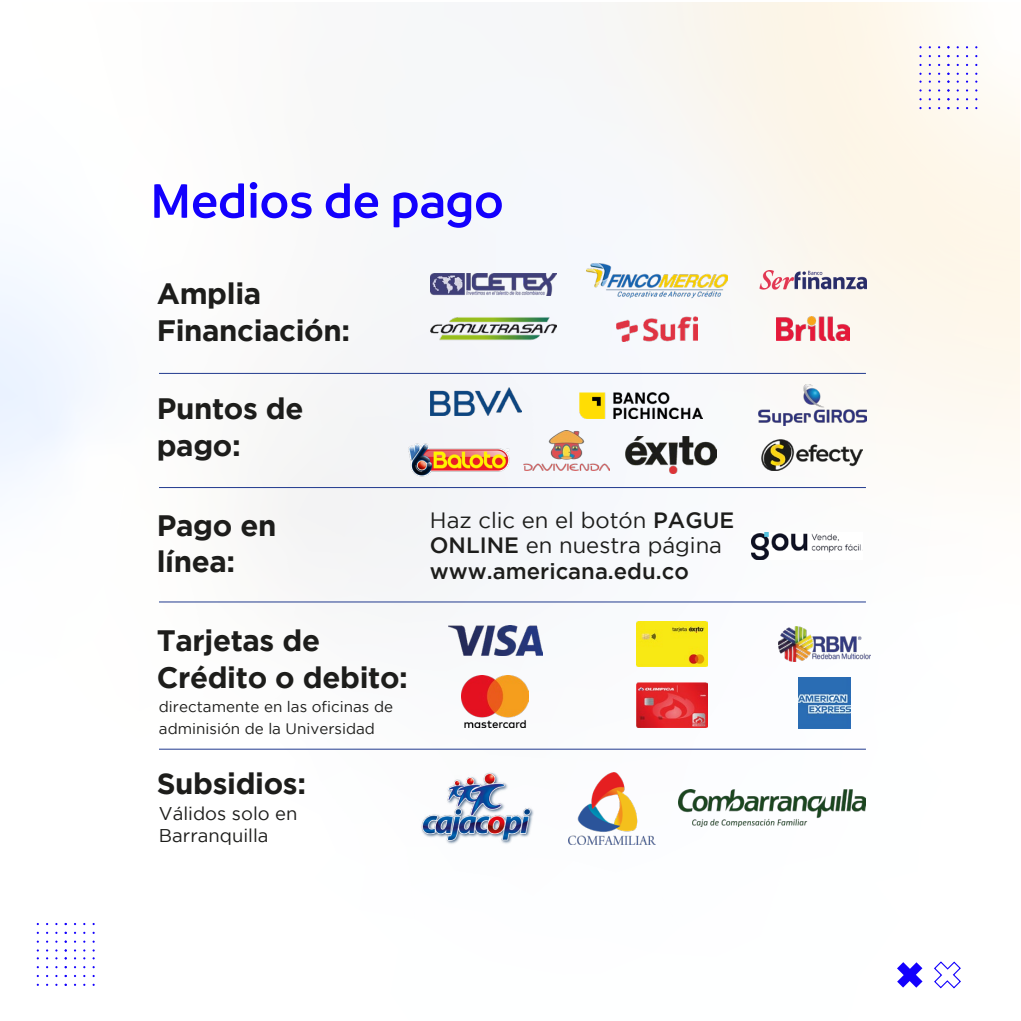
<style>
.page{position:relative;width:1021px;height:1021px;background:#fff}
.page>*{position:absolute;margin:0;border:0;box-sizing:border-box;transform-origin:0 0}
.t1{font:600 51.52px "Branding";letter-spacing:-.005em;color:#1300fd}
.t2{font:700 29.47px/36.9px "Gotham";letter-spacing:-.015em;color:#1d1d1b}
.t3{font:22.05px/25.9px "Gotham";color:#1d1d1b}
.t4{font:18.45px/22.1px "Gotham";color:#1d1d1b}
.t5{font:15.08px/22.1px "Gotham";color:#1d1d1b}
.s1{font-weight:500}
</style>
<div class="page">
<div style="left:0;top:3px;width:1019px;height:1017px;background:linear-gradient(to bottom,#f8f7f4,#fdfeff)"></div>
<svg style="left:897px;top:962px;width:25px;height:25px"></svg>
<svg style="left:933px;top:960px;width:28px;height:29px"></svg>
<hr style="left:159px;top:748px;width:707px;height:1px;background:#213a8e">
<hr style="left:159px;top:601px;width:707px;height:1px;background:#213a8e">
<hr style="left:159px;top:487px;width:707px;height:1px;background:#213a8e">
<hr style="left:159px;top:373px;width:707px;height:1px;background:#213a8e">
<img style="left:678px;top:789px;width:188px;height:37px">
<img style="left:420px;top:770px;width:115px;height:75px">
<img style="left:568px;top:772px;width:87px;height:72px">
<img style="left:636px;top:683px;width:71px;height:44px">
<img style="left:636px;top:621px;width:71px;height:46px">
<img style="left:798px;top:677px;width:52px;height:51px">
<img style="left:778px;top:626px;width:92px;height:35px">
<img style="left:448px;top:625px;width:94px;height:30px">
<img style="left:462px;top:675px;width:67px;height:52px">
<img style="left:580px;top:393px;width:123px;height:26px">
<img style="left:430px;top:388px;width:91px;height:27px">
<img style="left:524px;top:430px;width:85px;height:41px">
<img style="left:762px;top:439px;width:100px;height:32px">
<img style="left:758px;top:384px;width:108px;height:42px">
<img style="left:625px;top:436px;width:91px;height:38px">
<img style="left:407px;top:428px;width:105px;height:66px">
<img style="left:776px;top:317px;width:73px;height:23px">
<img style="left:617px;top:317px;width:80px;height:25px">
<img style="left:430px;top:315px;width:126px;height:26px">
<img style="left:759px;top:270px;width:107px;height:20px">
<img style="left:587px;top:262px;width:140px;height:37px">
<img style="left:431px;top:274px;width:125px;height:22px">
<img style="left:751px;top:532px;width:111px;height:27px">
<h1 class="t1" style="left:150px;top:172px;width:355px">Medios de pago</h1>
<p class="t2" style="left:157px;top:274px;width:195px">Amplia<br>Financiación:</p>
<p class="t2" style="left:157px;top:389px;width:148px">Puntos de pago:</p>
<p class="t2" style="left:157px;top:506px;width:121px">Pago en línea:</p>
<p class="t2" style="left:157px;top:621px;width:253px">Tarjetas de<br>Crédito o debito:</p>
<p class="t5" style="left:159px;top:695px;width:236px">directamente en las oficinas de adminisión de la Universidad</p>
<p class="t2" style="left:157px;top:764px;width:151px">Subsidios:</p>
<p class="t4" style="left:159px;top:802px;width:140px">Válidos solo en<br>Barranquilla</p>
<p class="t3" style="left:430px;top:506px;width:306px">Haz clic en el botón <span class="s1">PAGUE<br>ONLINE</span> en nuestra página <span class="s1">www.americana.edu.co</span></p>
</div>
